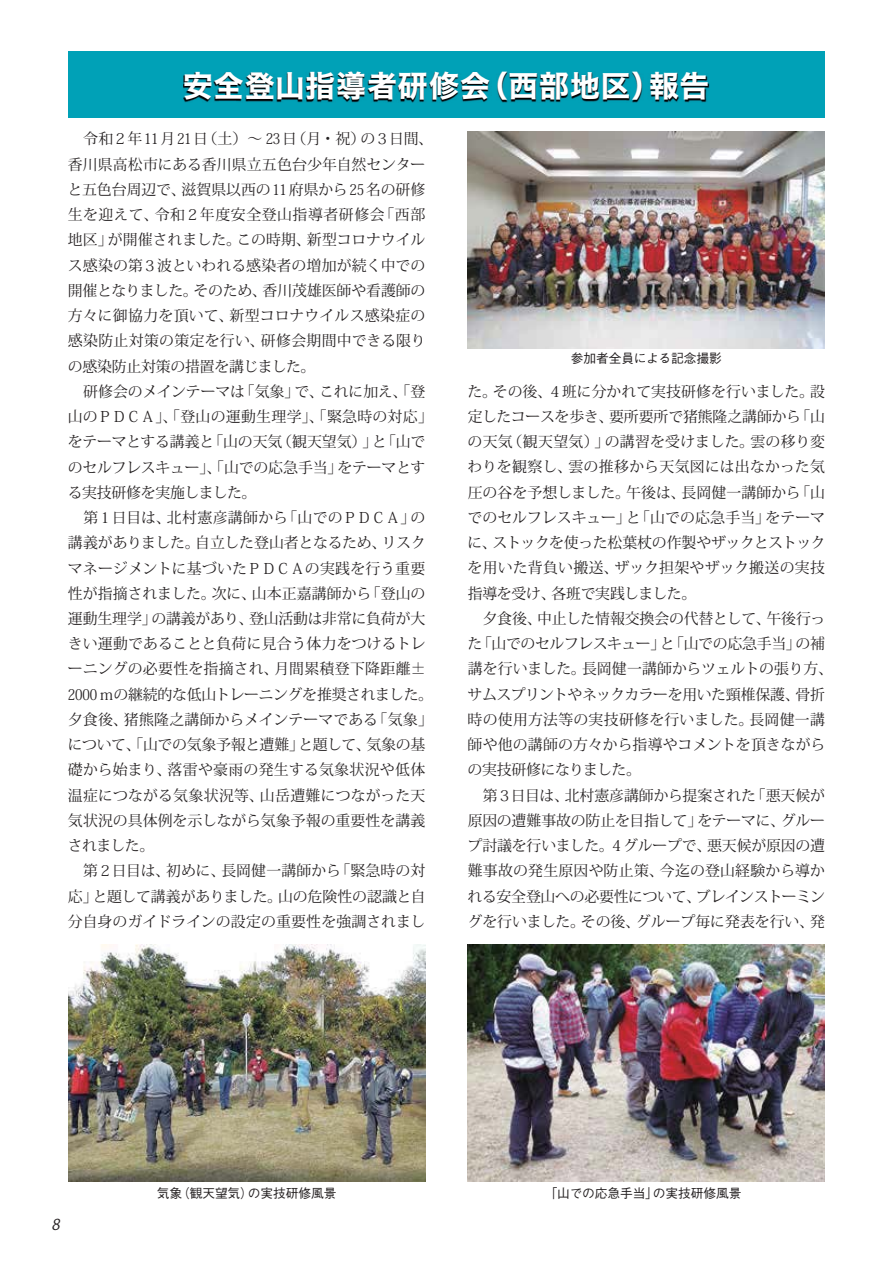
<style>
.page{position:relative;width:893px;height:1263px;background:#fff}
.page>*{position:absolute;margin:0;border:0;box-sizing:border-box;transform-origin:0 0}
.t1{font:29.7px "Hira Kaku Std W7 90 msp RKSJ H";letter-spacing:.03em;color:#fff}
.t2{font:14.85px/25.2px "Koz Min Pro Regular 90 msp RKSJ H";letter-spacing:-.005em;color:#231f20}
.t3{font:italic 14.85px "Koz Go Pro Regular 90 msp RKSJ H";color:#231f20}
.t4{font:12.75px "Gothic BBB Pro Medium 90 msp RKSJ H";letter-spacing:-.01em;color:#231f20}
</style>
<div class="page">
<div style="left:68px;top:51px;width:757px;height:66px;background:#00a1b7"></div>
<img style="left:184px;top:72px;width:525px;height:31px">
<img style="left:468px;top:131px;width:357px;height:217px">
<img style="left:468px;top:945px;width:357px;height:236px">
<img style="left:68px;top:945px;width:357px;height:236px">
<h1 class="t1" style="left:183px;top:75px;width:528px">安全登山指導者研修会（西部地区）報告</h1>
<p class="t2" style="left:68px;top:128px;width:367px">　令和２年11月21日（土）～ 23日（月・祝）の３日間、香川県高松市にある香川県立五色台少年自然センターと五色台周辺で、滋賀県以西の11府県から25名の研修生を迎えて、令和２年度安全登山指導者研修会「西部地区」が開催されました。この時期、新型コロナウイルス感染の第３波といわれる感染者の増加が続く中での開催となりました。そのため、香川茂雄医師や看護師の方々に御協力を頂いて、新型コロナウイルス感染症の感染防止対策の策定を行い、研修会期間中できる限りの感染防止対策の措置を講じました。<br>　研修会のメインテーマは「気象」で、これに加え、「登山のＰＤＣＡ」、「登山の運動生理学」、「緊急時の対応」をテーマとする講義と「山の天気（観天望気）」と「山でのセルフレスキュー」、「山での応急手当」をテーマとする実技研修を実施しました。<br>　第１日目は、北村憲彦講師から「山でのＰＤＣＡ」の講義がありました。自立した登山者となるため、リスクマネージメントに基づいたＰＤＣＡの実践を行う重要性が指摘されました。次に、山本正嘉講師から「登山の運動生理学」の講義があり、登山活動は非常に負荷が大きい運動であることと負荷に見合う体力をつけるトレーニングの必要性を指摘され、月間累積登下降距離±<br>2000ｍの継続的な低山トレーニングを推奨されました。夕食後、猪熊隆之講師からメインテーマである「気象」について、「山での気象予報と遭難」と題して、気象の基礎から始まり、落雷や豪雨の発生する気象状況や低体温症につながる気象状況等、山岳遭難につながった天気状況の具体例を示しながら気象予報の重要性を講義されました。<br>　第２日目は、初めに、長岡健一講師から「緊急時の対応」と題して講義がありました。山の危険性の認識と自分自身のガイドラインの設定の重要性を強調されまし</p>
<p class="t4" style="left:571px;top:353px;width:152px">参加者全員による記念撮影</p>
<p class="t2" style="left:467px;top:380px;width:367px">た。その後、４班に分かれて実技研修を行いました。設定したコースを歩き、要所要所で猪熊隆之講師から「山の天気（観天望気）」の講習を受けました。雲の移り変わりを観察し、雲の推移から天気図には出なかった気圧の谷を予想しました。午後は、長岡健一講師から「山でのセルフレスキュー」と「山での応急手当」をテーマに、ストックを使った松葉杖の作製やザックとストックを用いた背負い搬送、ザック担架やザック搬送の実技指導を受け、各班で実践しました。<br>　夕食後、中止した情報交換会の代替として、午後行った「山でのセルフレスキュー」と「山での応急手当」の補講を行いました。長岡健一講師からツェルトの張り方、サムスプリントやネックカラーを用いた頸椎保護、骨折時の使用方法等の実技研修を行いました。長岡健一講師や他の講師の方々から指導やコメントを頂きながらの実技研修になりました。<br>　第３日目は、北村憲彦講師から提案された「悪天候が原因の遭難事故の防止を目指して」をテーマに、グループ討議を行いました。４グループで、悪天候が原因の遭難事故の発生原因や防止策、今迄の登山経験から導かれる安全登山への必要性について、ブレインストーミングを行いました。その後、グループ毎に発表を行い、発</p>
<p class="t3" style="left:51px;top:1218px;width:12px">8</p>
<p class="t4" style="left:157px;top:1188px;width:181px">気象（観天望気）の実技研修風景</p>
<p class="t4" style="left:545px;top:1188px;width:198px">「山での応急手当」の実技研修風景</p>
</div>
